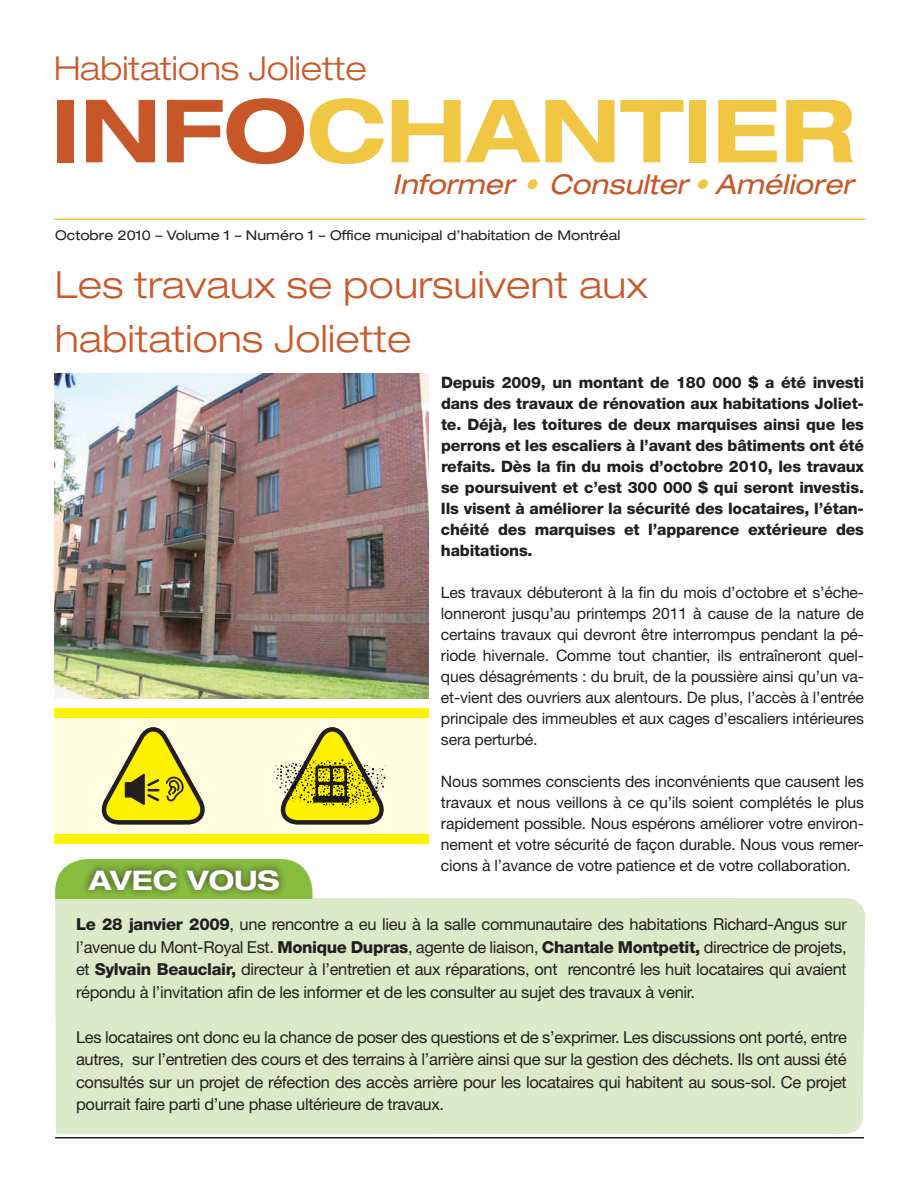
<style>
.page{position:relative;width:918px;height:1188px;background:#fff}
.page>*{position:absolute;margin:0;border:0;box-sizing:border-box;transform-origin:0 0}
.t1{font:700 expanded 87.3px "Helvetica Neue";color:#f0c642}
.t2{font:300 expanded 37.5px/54px "Helvetica Neue";letter-spacing:.01em;color:#ca5828}
.t3{font:300 expanded 33px "Helvetica Neue";color:#ca5828}
.t4{font:italic expanded 27.45px "Helvetica Neue";color:#c75728}
.t5{font:700 expanded 27px "Helvetica Neue";color:#fff}
.t6{font:16.5px/22.5px "Helvetica Neue";letter-spacing:-.02em;color:#231f20;text-align:justify}
.t7{font:15.75px/21px "Helvetica Neue";letter-spacing:-.01em;color:#231f20;text-align:justify}
.t8{font:800 15.75px/21px "Helvetica Neue";letter-spacing:-.01em;color:#231f20;text-align:justify}
.t9{font:expanded 13.5px "Helvetica Neue";color:#231f20}
.s1{color:#c75728}
.s2{color:#f0c642}
.s3{font-weight:800}
</style>
<div class="page">
<hr style="left:54px;top:218px;width:811px;height:2px;background:#f0c642">
<hr style="left:55px;top:1137px;width:809px;height:1px;background:#231f20">
<img style="left:54px;top:373px;width:374px;height:326px">
<div style="left:55px;top:898px;width:810px;height:236px;background:#ddeac9"></div>
<svg style="left:55px;top:859px;width:257px;height:40px;background:#99c65d"></svg>
<div style="left:80px;top:861px;width:206px;height:37px;background:#231f20;opacity:.75"></div>
<div style="left:54px;top:713px;width:374px;height:131px;background:#fffce0"></div>
<div style="left:54px;top:834px;width:374px;height:10px;background:#fff101"></div>
<div style="left:54px;top:708px;width:374px;height:9px;background:#fff101"></div>
<svg style="left:102px;top:727px;width:103px;height:98px"></svg>
<svg style="left:274px;top:727px;width:112px;height:98px"></svg>
<h3 class="t3" style="left:54px;top:48px;width:314px">Habitations Joliette</h3>
<h1 class="t1" style="left:51px;top:76px;width:805px"><span class="s1">INFO</span>CHANTIER</h1>
<h3 class="t4" style="left:392px;top:167px;width:470px">Informer <span class="s2">•</span> Consulter<span class="s2">•</span> Améliorer</h3>
<p class="t9" style="left:55px;top:227px;width:567px">Octobre 2010 – Volume 1 – Numéro 1 – Office municipal d’habitation de Montréal</p>
<h2 class="t2" style="left:55px;top:257px;width:594px">Les travaux se poursuivent aux habitations Joliette</h2>
<p class="t8" style="left:441px;top:372px;width:425px">Depuis 2009, un montant de 180 000 $ a été investi dans des travaux de rénovation aux habitations Joliet&shy;te. Déjà, les toitures de deux marquises ainsi que les perrons et les escaliers à l’avant des bâtiments ont été refaits. Dès la fin du mois d’octobre 2010, les travaux se poursuivent et c’est 300 000 $ qui seront investis.<br>Ils visent à améliorer la sécurité des locataires, l’étan&shy;chéité des marquises et l’apparence extérieure des habitations.</p>
<p class="t7" style="left:441px;top:581px;width:425px">Les travaux débuteront à la fin du mois d’octobre et s’éche&shy;lonneront jusqu’au printemps 2011 à cause de la nature de certains travaux qui devront être interrompus pendant la pé&shy;riode hivernale. Comme tout chantier, ils entraîneront quel&shy;ques désagréments : du bruit, de la poussière ainsi qu’un va&shy;et-vient des ouvriers aux alentours. De plus, l’accès à l’entrée principale des immeubles et aux cages d’escaliers intérieures sera perturbé.</p>
<p class="t7" style="left:441px;top:770px;width:425px">Nous sommes conscients des inconvénients que causent les travaux et nous veillons à ce qu’ils soient complétés le plus rapidement possible. Nous espérons améliorer votre environ&shy;nement et votre sécurité de façon durable. Nous vous remer&shy;cions à l’avance de votre patience et de votre collaboration.</p>
<h3 class="t5" style="left:89px;top:863px;width:192px">AVEC VOUS</h3>
<p class="t6" style="left:76px;top:913px;width:772px"><span class="s3">Le 28 janvier 2009</span>, une rencontre a eu lieu à la salle communautaire des habitations Richard-Angus sur l’avenue du Mont-Royal Est. <span class="s3">Monique Dupras</span>, agente de liaison, <span class="s3">Chantale Montpetit,</span> directrice de projets, et <span class="s3">Sylvain Beauclair,</span> directeur à l’entretien et aux réparations, ont rencontré les huit locataires qui avaient répondu à l’invitation afin de les informer et de les consulter au sujet des travaux à venir.</p>
<p class="t6" style="left:76px;top:1026px;width:772px">Les locataires ont donc eu la chance de poser des questions et de s’exprimer. Les discussions ont porté, entre autres, sur l’entretien des cours et des terrains à l’arrière ainsi que sur la gestion des déchets. Ils ont aussi été consultés sur un projet de réfection des accès arrière pour les locataires qui habitent au sous-sol. Ce projet pourrait faire parti d’une phase ultérieure de travaux.</p>
</div>
